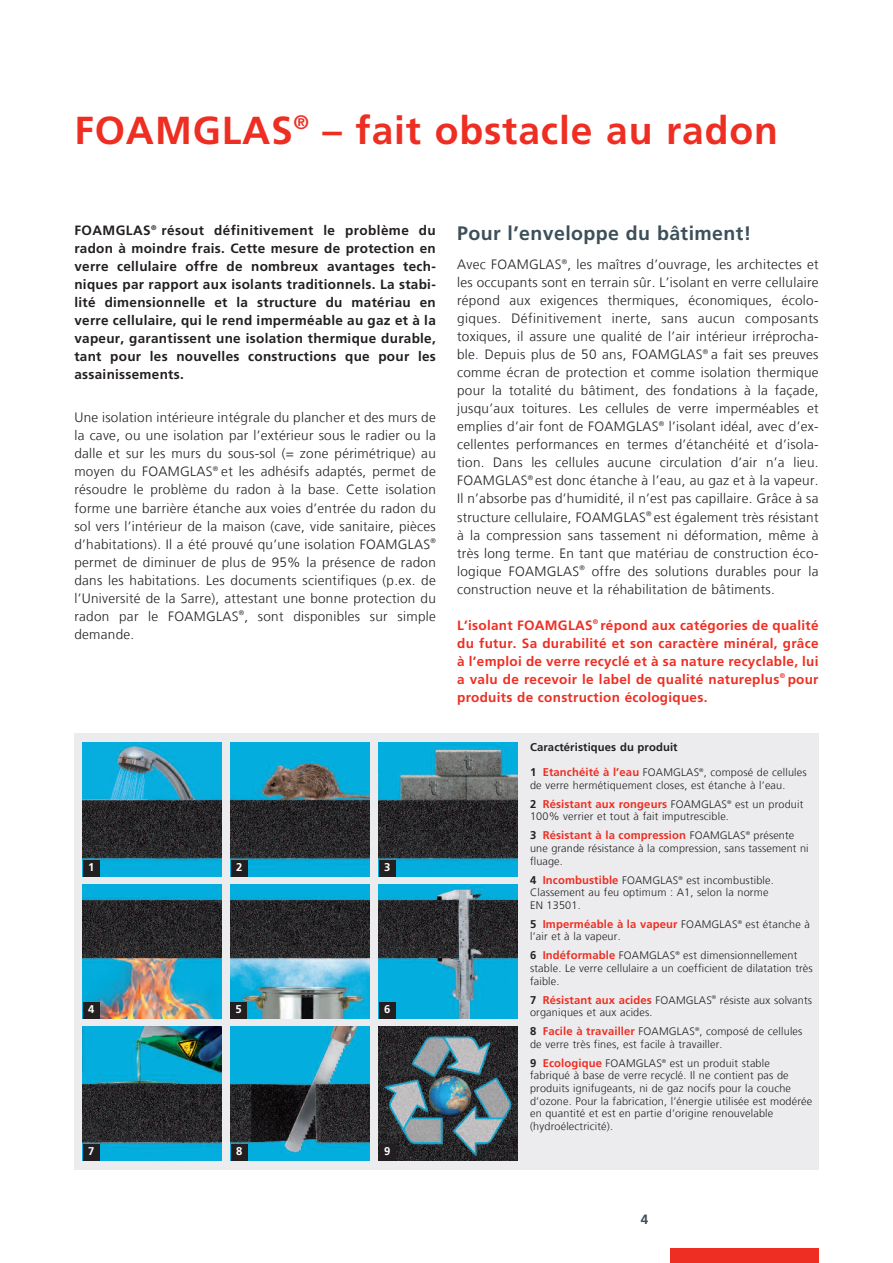
<style>
.page{position:relative;width:893px;height:1263px;background:#fff}
.page>*{position:absolute;margin:0;border:0;box-sizing:border-box;transform-origin:0 0}
.t1{font:700 39px "Frutiger LT Com";letter-spacing:.02em;color:#ee2e22}
.t2{font:700 19.5px "Frutiger LT Com";letter-spacing:.02em;color:#3d4f59}
.t3{font:300 13.5px/18px "Frutiger LT Com";letter-spacing:.02em;color:#231f20;text-align:justify}
.t4{font:700 13.5px/18px "Frutiger LT Com";letter-spacing:.02em;color:#231f20;text-align:justify}
.t5{font:700 13.5px/18px "Frutiger LT Com";letter-spacing:.02em;color:#ee2e22;text-align:justify}
.t6{font:700 13.5px "Frutiger LT Com";color:#3d4f59}
.t7{font:700 11.25px "Frutiger LT Com";letter-spacing:.01em;color:#ee2e22}
.t8{font:700 11.25px "Frutiger LT Com";letter-spacing:.01em;color:#231f20}
.t9{font:700 11.25px "Frutiger LT Com";color:#fff}
.t10{font:300 10.8px/12.6px "Frutiger LT Com";letter-spacing:.015em;color:#231f20}
.s1{color:#4d3c98}
.s2{font-weight:700;font-size:11.25px}
.s3{font-weight:700;font-size:11.25px;color:#ee2e22}
.s4{color:#231f20}
.s5{font-weight:300;font-size:10.8px;color:#231f20}
</style>
<div class="page">
<div style="left:670px;top:1248px;width:149px;height:15px;background:#ee2e22"></div>
<div style="left:74px;top:733px;width:745px;height:436px;background:#ececee"></div>
<img style="left:231px;top:743px;width:138px;height:133px">
<img style="left:83px;top:743px;width:138px;height:133px">
<img style="left:83px;top:885px;width:138px;height:133px">
<img style="left:379px;top:743px;width:138px;height:133px">
<img style="left:379px;top:885px;width:138px;height:133px">
<img style="left:231px;top:885px;width:138px;height:133px">
<img style="left:83px;top:1027px;width:138px;height:133px">
<img style="left:379px;top:1027px;width:138px;height:133px">
<img style="left:231px;top:1027px;width:138px;height:133px">
<div style="left:231px;top:860px;width:16px;height:16px;background:#231f20"></div>
<div style="left:83px;top:860px;width:16px;height:16px;background:#231f20"></div>
<div style="left:83px;top:1002px;width:16px;height:16px;background:#231f20"></div>
<div style="left:379px;top:860px;width:16px;height:16px;background:#231f20"></div>
<div style="left:379px;top:1002px;width:16px;height:16px;background:#231f20"></div>
<div style="left:230px;top:1002px;width:17px;height:16px;background:#231f20"></div>
<div style="left:83px;top:1144px;width:16px;height:16px;background:#231f20"></div>
<div style="left:379px;top:1144px;width:16px;height:16px;background:#231f20"></div>
<div style="left:231px;top:1144px;width:16px;height:16px;background:#231f20"></div>
<h1 class="t1" style="left:74px;top:115px;width:705px">FOAMGLAS<sup>®</sup> – fait obstacle au radon</h1>
<p class="t4" style="left:74px;top:222px;width:363px">FOAMGLAS<sup>®</sup> résout définitivement le problème du radon à moindre frais. Cette mesure de protection en verre cellulaire offre de nombreux avantages tech&shy;niques par rapport aux isolants traditionnels. La stabi&shy;lité dimensionnelle et la structure du matériau en verre cellulaire, qui le rend imperméable au gaz et à la vapeur, garantissent une isolation thermique durable, tant pour les nouvelles constructions que pour les assainissements.</p>
<p class="t3" style="left:74px;top:410px;width:363px">Une isolation intérieure intégrale du plancher et des murs de la cave, ou une isolation par l’extérieur sous le radier ou la dalle et sur les murs du sous-sol (= zone périmétrique) au moyen du FOAMGLAS<sup>®</sup> et les adhésifs adaptés, permet de résoudre le problème du radon à la base. Cette isolation forme une barrière étanche aux voies d’entrée du radon du sol vers l’intérieur de la maison (cave, vide sanitaire, pièces d’habitations). Il a été prouvé qu’une isolation FOAMGLAS<sup>® </sup>permet de diminuer de plus de 95% la présence de radon dans les habitations. Les documents scientifiques (p.ex. de l’Université de la Sarre), attestant une bonne protection du radon par le FOAMGLAS<sup>®</sup>, sont disponibles sur simple demande.</p>
<p class="t9" style="left:88px;top:863px;width:8px">1</p>
<p class="t9" style="left:236px;top:863px;width:8px">2</p>
<p class="t9" style="left:384px;top:863px;width:8px">3</p>
<p class="t9" style="left:88px;top:1005px;width:8px">4</p>
<p class="t9" style="left:236px;top:1005px;width:8px">5</p>
<p class="t9" style="left:384px;top:1005px;width:8px">6</p>
<p class="t9" style="left:88px;top:1147px;width:8px">7</p>
<p class="t9" style="left:236px;top:1147px;width:8px">8</p>
<p class="t9" style="left:384px;top:1147px;width:8px">9</p>
<h2 class="t2" style="left:457px;top:225px;width:296px">Pour l’enveloppe du bâtiment!</h2>
<p class="t3" style="left:457px;top:257px;width:363px">Avec FOAMGLAS<sup>®</sup>, les maîtres d’ouvrage, les architectes et les occupants sont en terrain sûr. L’isolant en verre cellulaire répond aux exigences thermiques, économiques, écolo&shy;giques. Définitivement inerte, sans aucun composants toxiques, il assure une qualité de l’air intérieur irréprocha&shy;ble<span class="s1">.</span> Depuis plus de 50 ans, FOAMGLAS<sup>®</sup> a fait ses preuves comme écran de protection et comme isolation thermique pour la totalité du bâtiment, des fondations à la façade, jusqu’aux toitures. Les cellules de verre imperméables et emplies d’air font de FOAMGLAS<sup>®</sup> l’isolant idéal, avec d’ex&shy;cellentes performances en termes d’étanchéité et d’isola&shy;tion. Dans les cellules aucune circulation d’air n’a lieu.<br>FOAMGLAS<sup>®</sup> est donc étanche à l’eau, au gaz et à la vapeur.<br>Il n’absorbe pas d’humidité, il n’est pas capillaire. Grâce à sa structure cellulaire, FOAMGLAS<sup>®</sup> est également très résistant à la compression sans tassement ni déformation, même à très long terme. En tant que matériau de construction éco&shy;logique FOAMGLAS<sup>®</sup> offre des solutions durables pour la construction neuve et la réhabilitation de bâtiments.</p>
<p class="t5" style="left:457px;top:617px;width:363px">L’isolant FOAMGLAS<sup>®</sup> répond aux catégories de qualité du futur. Sa durabilité et son caractère minéral, grâce à l’emploi de verre recyclé et à sa nature recyclable, lui a valu de recevoir le label de qualité natureplus<sup>®</sup> pour produits de construction écologiques.</p>
<p class="t8" style="left:530px;top:743px;width:149px">Caractéristiques du produit</p>
<p class="t10" style="left:530px;top:767px;width:278px"><span class="s2">1</span> <span class="s3">Etanchéité à l’eau</span> FOAMGLAS<sup>®</sup>, composé de cellules de verre hermétiquement closes, est étanche à l’eau.</p>
<p class="t7" style="left:530px;top:799px;width:275px"><span class="s4">2</span> Résistant aux rongeurs <span class="s5">FOAMGLAS</span><sup>®</sup> <span class="s5">est un produit</span></p>
<p class="t10" style="left:530px;top:811px;width:200px">100% verrier et tout à fait imputrescible.</p>
<p class="t7" style="left:530px;top:831px;width:266px"><span class="s4">3</span> Résistant à la compression <span class="s5">FOAMGLAS</span><sup>®</sup> <span class="s5">présente</span></p>
<p class="t10" style="left:530px;top:843px;width:280px">une grande résistance à la compression, sans tassement ni fluage.</p>
<p class="t10" style="left:530px;top:874px;width:245px"><span class="s2">4</span> <span class="s3">Incombustible</span> FOAMGLAS<sup>®</sup> est incombustible.<br>Classement au feu optimum : A1, selon la norme<br>EN 13501.</p>
<p class="t7" style="left:530px;top:919px;width:281px"><span class="s4">5</span> Imperméable à la vapeur <span class="s5">FOAMGLAS</span><sup>®</sup> <span class="s5">est étanche à</span></p>
<p class="t10" style="left:530px;top:928px;width:269px;line-height:19px">l’air et à la vapeur.<br><span class="s2">6</span> <span class="s3">Indéformable</span> FOAMGLAS<sup>®</sup> est dimensionnellement</p>
<p class="t10" style="left:530px;top:963px;width:284px">stable. Le verre cellulaire a un coefficient de dilatation très faible.</p>
<p class="t10" style="left:530px;top:994px;width:284px"><span class="s2">7</span> <span class="s3">Résistant aux acides</span> FOAMGLAS<sup>®</sup> résiste aux solvants organiques et aux acides.</p>
<p class="t10" style="left:530px;top:1026px;width:274px"><span class="s2">8</span> <span class="s3">Facile à travailler</span> FOAMGLAS<sup>®</sup>, composé de cellules de verre très fines, est facile à travailler.</p>
<p class="t10" style="left:530px;top:1058px;width:284px"><span class="s2">9</span> <span class="s3">Ecologique</span> FOAMGLAS<sup>®</sup> est un produit stable fabriqué à base de verre recyclé. Il ne contient pas de produits ignifugeants, ni de gaz nocifs pour la couche d’ozone. Pour la fabrication, l’énergie utilisée est modérée en quantité et est en partie d’origine renouvelable (hydroélectricité).</p>
<p class="t6" style="left:641px;top:1213px;width:9px">4</p>
</div>
